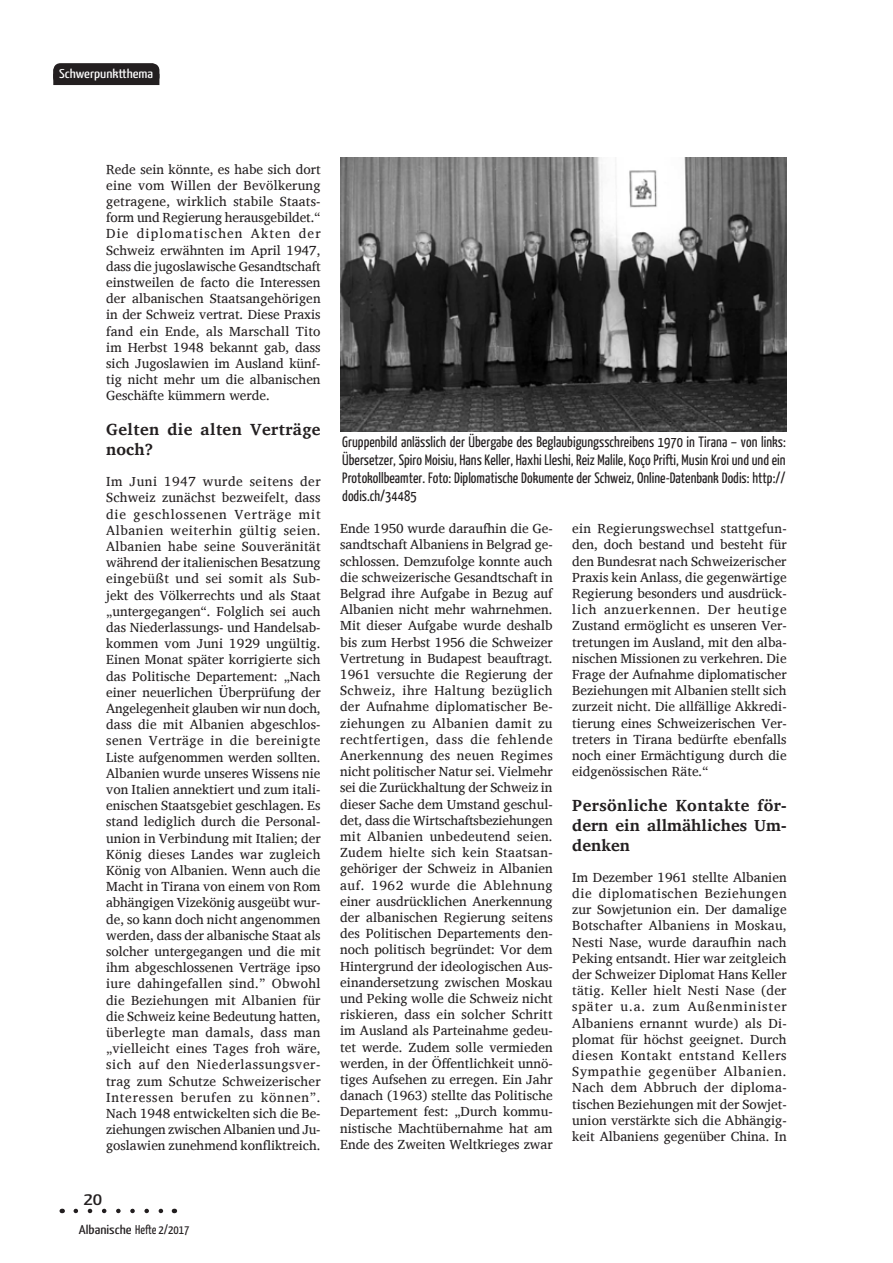
<style>
.page{position:relative;width:893px;height:1263px;background:#fff}
.page>*{position:absolute;margin:0;border:0;box-sizing:border-box;transform-origin:0 0}
.t1{font:18px "Yanone Kaffeesatz";color:#231f20;scale:1.25 1}
.t2{font:700 16.5px/19.8px "Charis SIL";letter-spacing:.025em;color:#231f20}
.t3{font:15px/18px "Yanone Kaffeesatz";color:#231f20;text-align:justify}
.t4{font:13.5px/16.2px "Charis SIL";color:#231f20;text-align:justify}
.t5{font:12.75px "Yanone Kaffeesatz";color:#231f20;scale:1.25 1}
.t6{font:12.75px "Yanone Kaffeesatz";color:#fff;scale:1.25 1}
</style>
<div class="page">
<div style="left:54px;top:64px;width:105px;height:20px;background:#231f20;border-radius:7px"></div>
<div style="left:53px;top:63px;width:106px;height:21px;border:2px solid #231f20;border-radius:7px"></div>
<div style="left:54px;top:75px;width:105px;height:9px;background:#231f20"></div>
<div style="left:53px;top:74px;width:106px;height:11px;border:2px solid #231f20"></div>
<img style="left:340px;top:157px;width:447px;height:274px">
<svg style="left:76px;top:1209px;width:88px;height:4px"></svg>
<p class="t6" style="left:59px;top:65px;width:77px">Schwerpunktthema</p>
<p class="t4" style="left:106px;top:161px;width:216px">Rede sein könnte, es habe sich dort eine vom Willen der Bevölkerung getragene, wirklich stabile Staats&shy;form und Regierung herausgebildet.“ Die diplomatischen Akten der Schweiz erwähnten im April 1947, dass die jugoslawische Gesandtschaft einstweilen de facto die Interessen der albanischen Staatsangehörigen in der Schweiz vertrat. Diese Praxis fand ein Ende, als Marschall Tito im Herbst 1948 bekannt gab, dass sich Jugoslawien im Ausland künf&shy;tig nicht mehr um die albanischen Geschäfte kümmern werde.</p>
<p class="t2" style="left:106px;top:420px;width:216px">Gelten die alten Verträge noch?</p>
<p class="t4" style="left:106px;top:473px;width:216px">Im Juni 1947 wurde seitens der Schweiz zunächst bezweifelt, dass die geschlossenen Verträge mit Albanien weiterhin gültig seien.<br>Albanien habe seine Souveränität während der italienischen Besatzung eingebüßt und sei somit als Sub&shy;jekt des Völkerrechts und als Staat „untergegangen“. Folglich sei auch das Niederlassungs- und Handelsab&shy;kommen vom Juni 1929 ungültig.<br>Einen Monat später korrigierte sich das Politische Departement: „Nach einer neuerlichen Überprüfung der Angelegenheit glauben wir nun doch, dass die mit Albanien abgeschlos&shy;senen Verträge in die bereinigte Liste aufgenommen werden sollten.<br>Albanien wurde unseres Wissens nie von Italien annektiert und zum itali&shy;enischen Staatsgebiet geschlagen. Es stand lediglich durch die Personal&shy;union in Verbindung mit Italien; der König dieses Landes war zugleich König von Albanien. Wenn auch die Macht in Tirana von einem von Rom abhängigen Vizekönig ausgeübt wur&shy;de, so kann doch nicht angenommen werden, dass der albanische Staat als solcher untergegangen und die mit ihm abgeschlossenen Verträge ipso iure dahingefallen sind.” Obwohl die Beziehungen mit Albanien für die Schweiz keine Bedeutung hatten, überlegte man damals, dass man „vielleicht eines Tages froh wäre, sich auf den Niederlassungsver&shy;trag zum Schutze Schweizerischer Interessen berufen zu können”.<br>Nach 1948 entwickelten sich die Be&shy;ziehungen zwischen Albanien und Ju&shy;goslawien zunehmend konfliktreich.</p>
<h1 class="t1" style="left:84px;top:1187px;width:17px">20</h1>
<p class="t5" style="left:79px;top:1221px;width:90px">Albanische Hefte 2/2017</p>
<p class="t3" style="left:342px;top:432px;width:445px">Gruppenbild anlässlich der Übergabe des Beglaubigungsschreibens 1970 in Tirana – von links:<br>Übersetzer, Spiro Moisiu, Hans Keller, Haxhi Lleshi, Reiz Malile, Koço Prifti, Musin Kroi und und ein Protokollbeamter. Foto: Diplomatische Dokumente der Schweiz, Online-Datenbank Dodis: http:// dodis.ch/34485</p>
<p class="t4" style="left:340px;top:520px;width:214px">Ende 1950 wurde daraufhin die Ge&shy;sandtschaft Albaniens in Belgrad ge&shy;schlossen. Demzufolge konnte auch die schweizerische Gesandtschaft in Belgrad ihre Aufgabe in Bezug auf Albanien nicht mehr wahrnehmen.<br>Mit dieser Aufgabe wurde deshalb bis zum Herbst 1956 die Schweizer Vertretung in Budapest beauftragt.<br>1961 versuchte die Regierung der Schweiz, ihre Haltung bezüglich der Aufnahme diplomatischer Be&shy;ziehungen zu Albanien damit zu rechtfertigen, dass die fehlende Anerkennung des neuen Regimes nicht politischer Natur sei. Vielmehr sei die Zurückhaltung der Schweiz in dieser Sache dem Umstand geschul&shy;det, dass die Wirtschaftsbeziehungen mit Albanien unbedeutend seien.<br>Zudem hielte sich kein Staatsan&shy;gehöriger der Schweiz in Albanien auf. 1962 wurde die Ablehnung einer ausdrücklichen Anerkennung der albanischen Regierung seitens des Politischen Departements den&shy;noch politisch begründet: Vor dem Hintergrund der ideologischen Aus&shy;einandersetzung zwischen Moskau und Peking wolle die Schweiz nicht riskieren, dass ein solcher Schritt im Ausland als Parteinahme gedeu&shy;tet werde. Zudem solle vermieden werden, in der Öffentlichkeit unnö&shy;tiges Aufsehen zu erregen. Ein Jahr danach (1963) stellte das Politische Departement fest: „Durch kommu&shy;nistische Machtübernahme hat am Ende des Zweiten Weltkrieges zwar</p>
<p class="t4" style="left:572px;top:520px;width:216px">ein Regierungswechsel stattgefun&shy;den, doch bestand und besteht für den Bundesrat nach Schweizerischer Praxis kein Anlass, die gegenwärtige Regierung besonders und ausdrück&shy;lich anzuerkennen. Der heutige Zustand ermöglicht es unseren Ver&shy;tretungen im Ausland, mit den alba&shy;nischen Missionen zu verkehren. Die Frage der Aufnahme diplomatischer Beziehungen mit Albanien stellt sich zurzeit nicht. Die allfällige Akkredi&shy;tierung eines Schweizerischen Ver&shy;treters in Tirana bedürfte ebenfalls noch einer Ermächtigung durch die eidgenössischen Räte.“</p>
<p class="t2" style="left:572px;top:795px;width:216px;text-align:justify">Persönliche Kontakte för&shy;dern ein allmähliches Um&shy;denken</p>
<p class="t4" style="left:572px;top:869px;width:216px">Im Dezember 1961 stellte Albanien die diplomatischen Beziehungen zur Sowjetunion ein. Der damalige Botschafter Albaniens in Moskau, Nesti Nase, wurde daraufhin nach Peking entsandt. Hier war zeitgleich der Schweizer Diplomat Hans Keller tätig. Keller hielt Nesti Nase (der später u.a. zum Außenminister Albaniens ernannt wurde) als Di&shy;plomat für höchst geeignet. Durch diesen Kontakt entstand Kellers Sympathie gegenüber Albanien.<br>Nach dem Abbruch der diploma&shy;tischen Beziehungen mit der Sowjet&shy;union verstärkte sich die Abhängig&shy;keit Albaniens gegenüber China. In</p>
</div>
